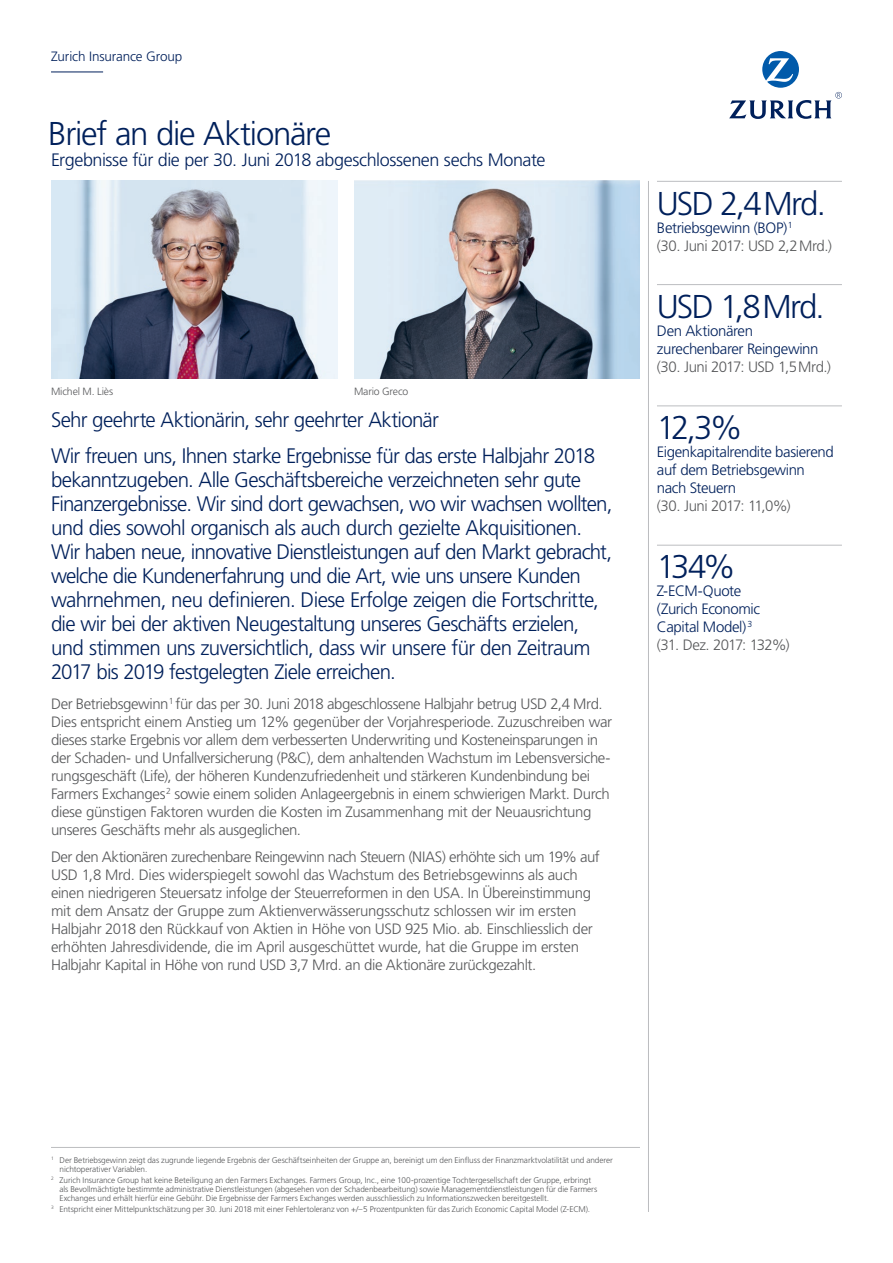
<style>
.page{position:relative;width:893px;height:1263px;background:#fff}
.page>*{position:absolute;margin:0;border:0;box-sizing:border-box;transform-origin:0 0}
.t1{font:300 33px "Frutiger LT Std";letter-spacing:-.04em;color:#00205b}
.t2{font:300 21px/24px "Frutiger LT Std";letter-spacing:-.035em;color:#00205b}
.t3{font:300 18px "Frutiger LT Std";letter-spacing:-.025em;color:#00205b}
.t4{font:300 15px/18px "Frutiger LT Std";letter-spacing:-.025em;color:#57585a}
.t5{font:300 15px/18px "Frutiger LT Std";letter-spacing:-.025em;color:#00205b}
.t6{font:300 13.5px "Frutiger LT Std";letter-spacing:-.01em;color:#00205b}
.t7{font:300 10.5px "Frutiger LT Std";letter-spacing:-.01em;color:#57585a}
.t8{font:300 8.25px/9px "Frutiger LT Std";letter-spacing:-.01em;color:#57585a}
.s1{color:#00205b}
.s2{color:#57585a}
</style>
<div class="page">
<hr style="left:51px;top:72px;width:52px;height:1px;background:#00205b">
<hr style="left:648px;top:181px;width:1px;height:1031px;background:#bcbdc0">
<img style="left:51px;top:181px;width:286px;height:197px">
<img style="left:354px;top:181px;width:286px;height:197px">
<svg style="left:729px;top:51px;width:113px;height:68px"></svg>
<hr style="left:657px;top:181px;width:185px;height:1px;background:#bcbdc0">
<hr style="left:657px;top:284px;width:185px;height:1px;background:#bcbdc0">
<hr style="left:657px;top:405px;width:185px;height:1px;background:#bcbdc0">
<hr style="left:657px;top:545px;width:185px;height:1px;background:#bcbdc0">
<hr style="left:51px;top:1147px;width:589px;height:1px;background:#bcbdc0">
<p class="t6" style="left:51px;top:49px;width:133px">Zurich Insurance Group</p>
<h1 class="t1" style="left:48px;top:115px;width:284px">Brief an die Aktionäre</h1>
<p class="t3" style="left:51px;top:150px;width:496px">Ergebnisse für die per 30. Juni 2018 abgeschlossenen sechs Monate</p>
<p class="t7" style="left:51px;top:385px;width:64px">Michel M. Liès</p>
<p class="t7" style="left:354px;top:385px;width:56px">Mario Greco</p>
<h2 class="t2" style="left:51px;top:402px;width:546px;line-height:36px">Sehr geehrte Aktionärin, sehr geehrter Aktionär<br>Wir freuen uns, Ihnen starke Ergebnisse für das erste Halbjahr 2018</h2>
<p class="t2" style="left:51px;top:468px;width:563px">bekanntzugeben. Alle Geschäftsbereiche verzeichneten sehr gute Finanzergebnisse. Wir sind dort gewachsen, wo wir wachsen wollten, und dies sowohl organisch als auch durch gezielte Akquisitionen.<br>Wir haben neue, innovative Dienstleistungen auf den Markt gebracht, welche die Kundenerfahrung und die Art, wie uns unsere Kunden wahrnehmen, neu definieren. Diese Erfolge zeigen die Fortschritte, die wir bei der aktiven Neugestaltung unseres Geschäfts erzielen, und stimmen uns zuversichtlich, dass wir unsere für den Zeitraum 2017 bis 2019 festgelegten Ziele erreichen.</p>
<p class="t4" style="left:51px;top:695px;width:563px">Der Betriebsgewinn<sup>1</sup> für das per 30. Juni 2018 abgeschlossene Halbjahr betrug USD 2,4 Mrd.<br>Dies entspricht einem Anstieg um 12% gegenüber der Vorjahresperiode. Zuzuschreiben war dieses starke Ergebnis vor allem dem verbesserten Underwriting und Kosteneinsparungen in der Schaden- und Unfallversicherung (P&amp;C), dem anhaltenden Wachstum im Lebensversiche&shy;rungsgeschäft (Life), der höheren Kundenzufriedenheit und stärkeren Kundenbindung bei Farmers Exchanges<sup>2</sup> sowie einem soliden Anlageergebnis in einem schwierigen Markt. Durch diese günstigen Faktoren wurden die Kosten im Zusammenhang mit der Neuausrichtung unseres Geschäfts mehr als ausgeglichen.</p>
<p class="t4" style="left:51px;top:847px;width:550px">Der den Aktionären zurechenbare Reingewinn nach Steuern (NIAS) erhöhte sich um 19% auf USD 1,8 Mrd. Dies widerspiegelt sowohl das Wachstum des Betriebsgewinns als auch einen niedrigeren Steuersatz infolge der Steuerreformen in den USA. In Übereinstimmung mit dem Ansatz der Gruppe zum Aktienverwässerungsschutz schlossen wir im ersten Halbjahr 2018 den Rückkauf von Aktien in Höhe von USD 925 Mio. ab. Einschliesslich der erhöhten Jahresdividende, die im April ausgeschüttet wurde, hat die Gruppe im ersten Halbjahr Kapital in Höhe von rund USD 3,7 Mrd. an die Aktionäre zurückgezahlt.</p>
<h1 class="t1" style="left:657px;top:184px;width:170px">USD 2,4Mrd.</h1>
<p class="t4" style="left:657px;top:219px;width:176px"><span class="s1">Betriebsgewinn (BOP)</span><sup>1<br></sup>(30. Juni 2017: USD 2,2Mrd.)</p>
<h1 class="t1" style="left:657px;top:288px;width:169px">USD 1,8Mrd.</h1>
<p class="t5" style="left:657px;top:322px;width:163px">Den Aktionären zurechenbarer Reingewinn</p>
<p class="t4" style="left:657px;top:358px;width:176px">(30. Juni 2017: USD 1,5Mrd.)</p>
<h1 class="t1" style="left:657px;top:409px;width:87px">12,3%</h1>
<p class="t5" style="left:657px;top:443px;width:178px">Eigenkapitalrendite basierend auf dem Betriebsgewinn nach Steuern</p>
<p class="t4" style="left:657px;top:497px;width:135px">(30. Juni 2017: 11,0%)</p>
<h1 class="t1" style="left:657px;top:548px;width:80px">134%</h1>
<p class="t5" style="left:657px;top:582px;width:134px">Z-ECM-Quote<br>(Zurich Economic<br>Capital Model)<sup>3<br></sup><span class="s2">(31. Dez. 2017: 132%)</span></p>
<p class="t8" style="left:60px;top:1155px;width:555px;text-indent:-9px"><sup>1</sup> Der Betriebsgewinn zeigt das zugrunde liegende Ergebnis der Geschäftseinheiten der Gruppe an, bereinigt um den Einfluss der Finanzmarktvolatilität und anderer nichtoperativer Variablen.</p>
<p class="t8" style="left:60px;top:1175px;width:539px;text-indent:-9px"><sup>2</sup> Zurich Insurance Group hat keine Beteiligung an den Farmers Exchanges. Farmers Group, Inc., eine 100-prozentige Tochtergesellschaft der Gruppe, erbringt als Bevollmächtigte bestimmte administrative Dienstleistungen (abgesehen von der Schadenbearbeitung) sowie Managementdienstleistungen für die Farmers<br>Exchanges und erhält hierfür eine Gebühr. Die Ergebnisse der Farmers Exchanges werden ausschliesslich zu Informationszwecken bereitgestellt.</p>
<p class="t8" style="left:51px;top:1205px;width:541px"><sup>3</sup> Entspricht einer Mittelpunktschätzung per 30. Juni 2018 mit einer Fehlertoleranz von +/–5 Prozentpunkten für das Zurich Economic Capital Model (Z-ECM).</p>
</div>
